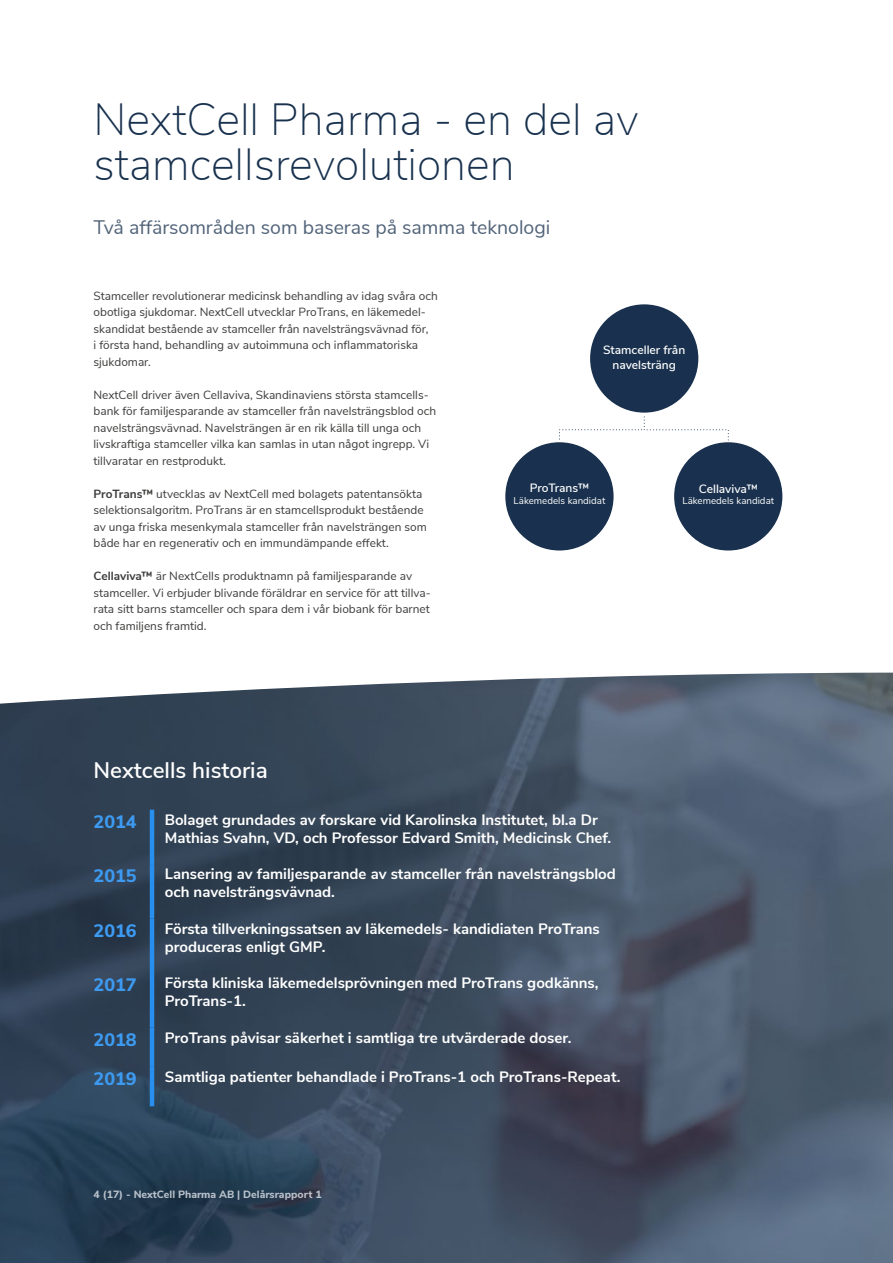
<style>
.page{position:relative;width:893px;height:1263px;background:#fff}
.page>*{position:absolute;margin:0;border:0;box-sizing:border-box;transform-origin:0 0}
.t1{font:200 45px/45px "Nunito Sans";color:#18314e}
.t2{font:600 22.5px "Nunito Sans";color:#fff}
.Ingress{font:19.5px "Nunito Sans";color:#52647a}
.t3{font:800 18px "Nunito Sans";color:#3d9af1}
.t4{font:700 15px/18px "Nunito Sans";color:#fff}
.t5{font:600 12px/14.4px "Nunito Sans";color:#fff;text-align:center}
.t6{font:11.85px/16.5px "Nunito Sans";color:#3c3c3b}
.t7{font:800 10.5px "Nunito Sans";color:#f8fbff}
.t8{font:9.75px "Nunito Sans";color:#fff}
.s1{font-weight:700}
</style>
<div class="page">
<img style="left:0;top:673px;width:893px;height:590px">
<hr style="left:150px;top:810px;width:4px;height:54px;background:#288fef">
<hr style="left:150px;top:864px;width:4px;height:54px;background:#288fef">
<hr style="left:150px;top:918px;width:4px;height:55px;background:#288fef">
<hr style="left:150px;top:973px;width:4px;height:54px;background:#288fef">
<hr style="left:150px;top:1027px;width:4px;height:40px;background:#288fef">
<hr style="left:150px;top:1067px;width:4px;height:39px;background:#288fef">
<div style="left:505px;top:442px;width:109px;height:108px;background:#19314e;border-radius:50%"></div>
<div style="left:674px;top:442px;width:108px;height:108px;background:#19314e;border-radius:50%"></div>
<div style="left:590px;top:304px;width:108px;height:109px;background:#19314e;border-radius:50%"></div>
<svg style="left:559px;top:416px;width:170px;height:25px"></svg>
<h1 class="t1" style="left:94px;top:94px;width:547px">NextCell Pharma - en del av stamcellsrevolutionen</h1>
<p class="Ingress" style="left:94px;top:213px;width:458px">Två affärsområden som baseras på samma teknologi</p>
<p class="t6" style="left:94px;top:286px;width:346px">Stamceller revolutionerar medicinsk behandling av idag svåra och obotliga sjukdomar. NextCell utvecklar ProTrans, en läkemedel&shy;skandidat bestående av stamceller från navelsträngsvävnad för,<br>i första hand, behandling av autoimmuna och inflammatoriska sjukdomar.</p>
<p class="t6" style="left:94px;top:385px;width:344px">NextCell driver även Cellaviva, Skandinaviens största stamcells&shy;bank för familjesparande av stamceller från navelsträngsblod och navelsträngsvävnad. Navelsträngen är en rik källa till unga och livskraftiga stamceller vilka kan samlas in utan något ingrepp. Vi tillvaratar en restprodukt.</p>
<p class="t6" style="left:94px;top:484px;width:335px"><span class="s1">ProTrans™</span> utvecklas av NextCell med bolagets patentansökta selektionsalgoritm. ProTrans är en stamcellsprodukt bestående av unga friska mesenkymala stamceller från navelsträngen som både har en regenerativ och en immundämpande effekt.</p>
<p class="t6" style="left:94px;top:567px;width:339px"><span class="s1">Cellaviva™</span> är NextCells produktnamn på familjesparande av stamceller. Vi erbjuder blivande föräldrar en service för att tillva&shy;rata sitt barns stamceller och spara dem i vår biobank för barnet och familjens framtid.</p>
<p class="t5" style="left:603px;top:342px;width:84px">Stamceller från navelsträng</p>
<p class="t5" style="left:530px;top:480px;width:61px">ProTrans™</p>
<p class="t8" style="left:514px;top:493px;width:93px">Läkemedels kandidat</p>
<p class="t5" style="left:699px;top:480px;width:61px">Cellaviva™</p>
<p class="t8" style="left:682px;top:494px;width:93px">Läkemedels kandidat</p>
<h2 class="t2" style="left:94px;top:754px;width:176px">Nextcells historia</h2>
<p class="t3" style="left:94px;top:808px;width:45px">2014</p>
<p class="t4" style="left:165px;top:810px;width:448px">Bolaget grundades av forskare vid Karolinska Institutet, bl.a Dr<br>Mathias Svahn, VD, och Professor Edvard Smith, Medicinsk Chef.</p>
<p class="t3" style="left:94px;top:863px;width:45px">2015</p>
<p class="t4" style="left:165px;top:864px;width:453px">Lansering av familjesparande av stamceller från navelsträngsblod och navelsträngsvävnad.</p>
<p class="t3" style="left:94px;top:917px;width:45px">2016</p>
<p class="t4" style="left:165px;top:918px;width:437px">Första tillverkningssatsen av läkemedels- kandidiaten ProTrans produceras enligt GMP.</p>
<p class="t3" style="left:94px;top:972px;width:45px">2017</p>
<p class="t4" style="left:165px;top:973px;width:435px">Första kliniska läkemedelsprövningen med ProTrans godkänns,<br>ProTrans-1.</p>
<p class="t3" style="left:94px;top:1026px;width:45px">2018</p>
<p class="t4" style="left:165px;top:1027px;width:408px">ProTrans påvisar säkerhet i samtliga tre utvärderade doser.</p>
<p class="t3" style="left:94px;top:1065px;width:45px">2019</p>
<p class="t4" style="left:165px;top:1067px;width:457px">Samtliga patienter behandlade i ProTrans-1 och ProTrans-Repeat.</p>
<p class="t7" style="left:94px;top:1187px;width:230px">4 (17) - NextCell Pharma AB | Delårsrapport 1</p>
</div>
